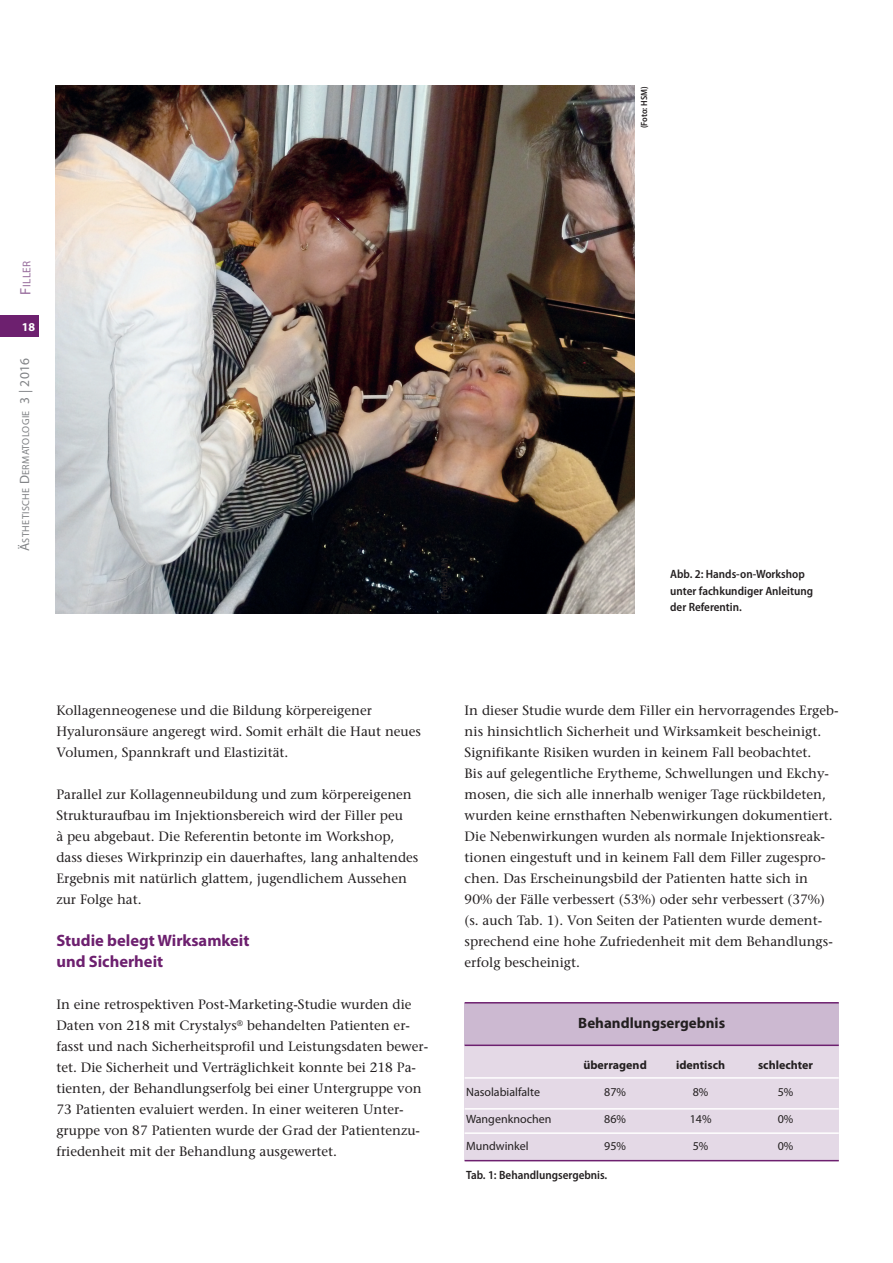
<style>
.page{position:relative;width:893px;height:1263px;background:#fff}
.page>*{position:absolute;margin:0;border:0;box-sizing:border-box;transform-origin:0 0}
.t1{font:700 16.5px/21px "Myriad Pro";color:#6d206f}
.t2{font:700 15px "Myriad Pro";color:#231f20}
.t3{font:13.5px/21px "Stone Serif";color:#231f20}
.t4{font:600 semi-condensed 12px/16.5px "Myriad Pro";color:#231f20}
.t5{font:12px "Myriad Pro";color:#231f20}
.t6{font:700 12px "Myriad Pro";color:#231f20}
.t7{font:700 12px "Myriad Pro";color:#fff}
.t8{font:11.25px "Myriad Pro";letter-spacing:.035em;color:#976c9c}
.t9{font:10.2px "Myriad Pro";letter-spacing:.035em;color:#808285}
.t10{font:600 semi-condensed 9px "Myriad Pro";color:#231f20}
.s1{font-size:15px}
.s2{font-size:13.5px}
</style>
<div class="page">
<div style="left:0;top:316px;width:38px;height:21px;background:#6d206f"></div>
<img style="left:55px;top:85px;width:580px;height:528px">
<div style="left:465px;top:1003px;width:374px;height:42px;background:#ccb9d1"></div>
<div style="left:465px;top:1045px;width:374px;height:116px;background:#e4d9e6"></div>
<hr style="left:465px;top:1002px;width:374px;height:1px;background:#6d206f">
<hr style="left:465px;top:1044px;width:374px;height:2px;background:#6d206f">
<hr style="left:465px;top:1077px;width:374px;height:2px;background:#fff">
<hr style="left:465px;top:1132px;width:374px;height:2px;background:#fff">
<hr style="left:465px;top:1160px;width:374px;height:1px;background:#6d206f">
<hr style="left:465px;top:1108px;width:374px;height:1px;background:#fff">
<p class="t10" style="left:641px;top:128px;width:43px;rotate:-90deg">(Foto: HSM)</p>
<p class="t8" style="left:22px;top:295px;width:36px;rotate:-90deg"><span class="s1">F</span>ILLER</p>
<p class="t7" style="left:22px;top:322px;width:15px">18</p>
<p class="t9" style="left:22px;top:551px;width:195px;rotate:-90deg"><span class="s2">Ä</span>STHETISCHE <span class="s2">D</span>ERMATOLOGIE <span class="s2">3 | 2016</span></p>
<p class="t10" style="left:441px;top:600px;width:43px;rotate:-90deg">(Foto: HSM)</p>
<p class="t4" style="left:670px;top:567px;width:144px">Abb. 2: Hands-on-Workshop unter fachkundiger Anleitung der Referentin.</p>
<p class="t3" style="left:56px;top:701px;width:366px">Kollagenneogenese und die Bildung körpereigener<br>Hyaluronsäure angeregt wird. Somit erhält die Haut neues<br>Volumen, Spannkraft und Elastizität.</p>
<p class="t3" style="left:56px;top:785px;width:363px">Parallel zur Kollagenneubildung und zum körpereigenen Strukturaufbau im Injektionsbereich wird der Filler peu<br>à peu abgebaut. Die Referentin betonte im Workshop, dass dieses Wirkprinzip ein dauerhaftes, lang anhaltendes Ergebnis mit natürlich glattem, jugendlichem Aussehen zur Folge hat.</p>
<p class="t1" style="left:56px;top:931px;width:195px">Studie belegt Wirksamkeit und Sicherheit</p>
<p class="t3" style="left:56px;top:995px;width:373px">In eine retrospektiven Post-Marketing-Studie wurden die Daten von 218 mit Crystalys<sup>®</sup> behandelten Patienten er&shy;fasst und nach Sicherheitsprofil und Leistungsdaten bewer&shy;tet. Die Sicherheit und Verträglichkeit konnte bei 218 Pa&shy;tienten, der Behandlungserfolg bei einer Untergruppe von 73 Patienten evaluiert werden. In einer weiteren Unter&shy;gruppe von 87 Patienten wurde der Grad der Patientenzu&shy;friedenheit mit der Behandlung ausgewertet.</p>
<p class="t3" style="left:465px;top:701px;width:375px">In dieser Studie wurde dem Filler ein hervorragendes Ergeb&shy;nis hinsichtlich Sicherheit und Wirksamkeit bescheinigt.<br>Signifikante Risiken wurden in keinem Fall beobachtet.<br>Bis auf gelegentliche Erytheme, Schwellungen und Ekchy&shy;mosen, die sich alle innerhalb weniger Tage rückbildeten, wurden keine ernsthaften Nebenwirkungen dokumentiert.<br>Die Nebenwirkungen wurden als normale Injektionsreak&shy;tionen eingestuft und in keinem Fall dem Filler zugespro&shy;chen. Das Erscheinungsbild der Patienten hatte sich in 90% der Fälle verbessert (53%) oder sehr verbessert (37%) (s. auch Tab. 1). Von Seiten der Patienten wurde dement&shy;sprechend eine hohe Zufriedenheit mit dem Behandlungs&shy;erfolg bescheinigt.</p>
<p class="t2" style="left:578px;top:1017px;width:149px">Behandlungsergebnis</p>
<p class="t6" style="left:583px;top:1061px;width:65px">überragend</p>
<p class="t6" style="left:676px;top:1061px;width:51px">identisch</p>
<p class="t6" style="left:758px;top:1061px;width:56px">schlechter</p>
<p class="t5" style="left:466px;top:1088px;width:75px">Nasolabialfalte</p>
<p class="t5" style="left:604px;top:1088px;width:23px">87%</p>
<p class="t5" style="left:693px;top:1088px;width:17px">8%</p>
<p class="t5" style="left:778px;top:1088px;width:17px">5%</p>
<p class="t5" style="left:466px;top:1115px;width:87px">Wangenknochen</p>
<p class="t5" style="left:604px;top:1115px;width:23px">86%</p>
<p class="t5" style="left:690px;top:1115px;width:23px">14%</p>
<p class="t5" style="left:778px;top:1115px;width:17px">0%</p>
<p class="t5" style="left:466px;top:1142px;width:64px">Mundwinkel</p>
<p class="t5" style="left:604px;top:1142px;width:23px">95%</p>
<p class="t5" style="left:693px;top:1142px;width:17px">5%</p>
<p class="t5" style="left:778px;top:1142px;width:17px">0%</p>
<p class="t4" style="left:466px;top:1167px;width:143px">Tab. 1: Behandlungsergebnis.</p>
</div>
